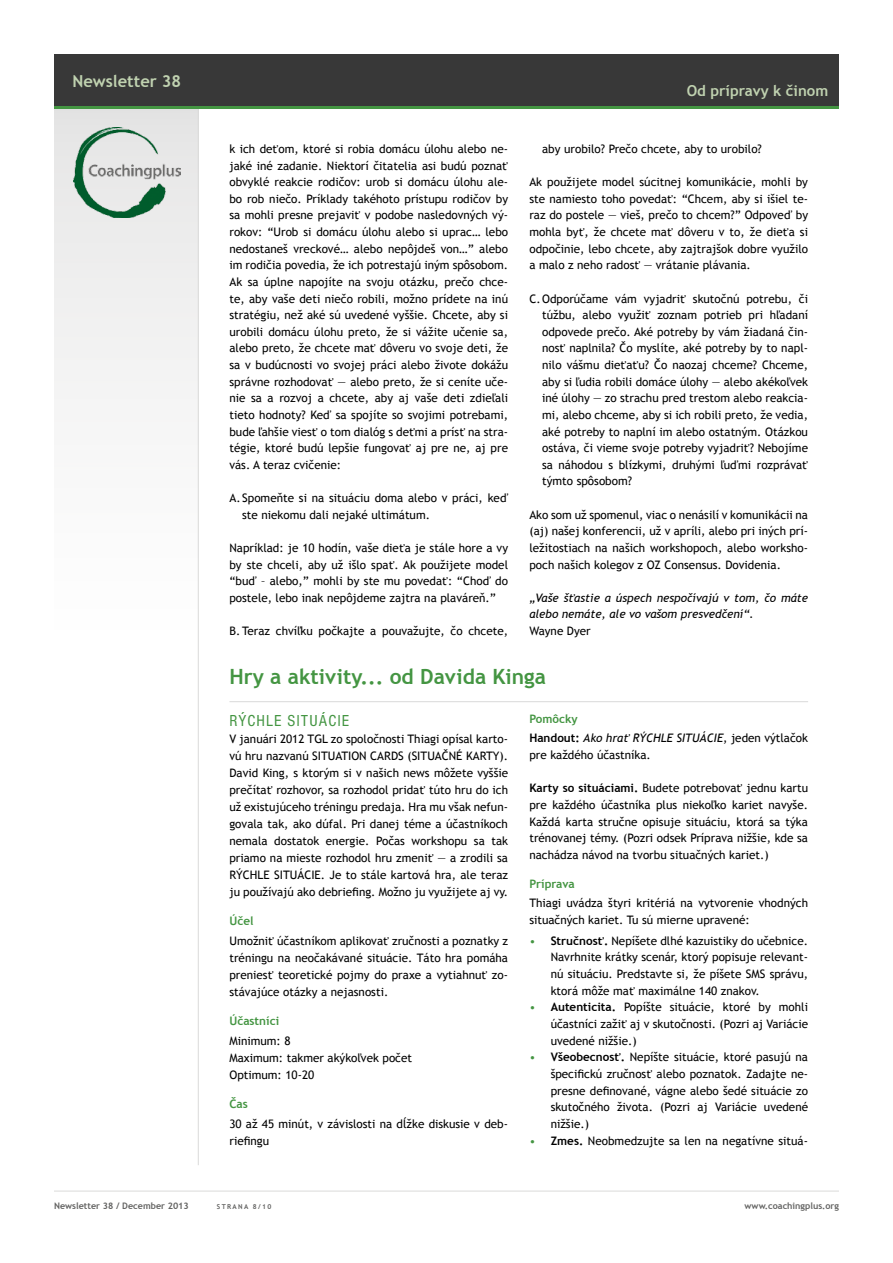
<style>
.page{position:relative;width:893px;height:1263px;background:#fff}
.page>*{position:absolute;margin:0;border:0;box-sizing:border-box;transform-origin:0 0}
.t1{font:700 21px "Trebuchet MS";color:#449542}
.t2{font:condensed 16.5px "Nimbus Sans DOT";letter-spacing:.065em;color:#449542}
.t3{font:700 16.5px "Trebuchet MS";color:#c0d2b0}
.t4{font:700 15px "Trebuchet MS";color:#c0d2b0}
.t5{font:11.7px/16.6px "Trebuchet MS";color:#000;text-align:justify}
.t6{font:italic 11.7px/16.6px "Trebuchet MS";color:#000}
.t7{font:700 11.7px "Trebuchet MS";color:#449542}
.t8{font:700 9px "Trebuchet MS";color:#636362}
.t9{font:700 6.75px "Trebuchet MS";letter-spacing:.2em;color:#636362}
.s1{font-weight:700;font-style:normal;color:#449542}
.s2{font-weight:700;font-style:normal}
.s3{font-style:normal}
.s4{font-weight:700}
.s5{color:#449542}
</style>
<div class="page">
<div style="left:54px;top:106px;width:145px;height:525px;background:linear-gradient(to bottom,#e5e5e5,#fff)"></div>
<hr style="left:54px;top:1191px;width:785px;height:1px;background:#dadad9">
<hr style="left:198px;top:108px;width:1px;height:1057px;background:#dadad9">
<div style="left:54px;top:54px;width:785px;height:53px;background:#383838"></div>
<hr style="left:54px;top:106px;width:785px;height:3px;background:#449542">
<img style="left:74px;top:127px;width:106px;height:91px">
<hr style="left:229px;top:701px;width:579px;height:1px;background:#dadad9">
<h2 class="t3" style="left:72px;top:70px;width:110px">Newsletter 38</h2>
<p class="t4" style="left:687px;top:81px;width:143px">Od prípravy k činom</p>
<p class="t5" style="left:542px;top:141px;width:221px">aby urobilo? Prečo chcete, aby to urobilo?</p>
<p class="t5" style="left:529px;top:174px;width:280px">Ak použijete model súcitnej komunikácie, mohli by ste namiesto toho povedať: “Chcem, aby si išiel te&shy;raz do postele — vieš, prečo to chcem?” Odpoveď by mohla byť, že chcete mať dôveru v to, že dieťa si odpočinie, lebo chcete, aby zajtrajšok dobre využilo a malo z neho radosť — vrátanie plávania.</p>
<p class="t5" style="left:542px;top:290px;width:267px;text-indent:-13px">C.Odporúčame vám vyjadriť skutočnú potrebu, či túžbu, alebo využiť zoznam potrieb pri hľadaní odpovede prečo. Aké potreby by vám žiadaná čin&shy;nosť naplnila? Čo myslíte, aké potreby by to napl&shy;nilo vášmu dieťaťu? Čo naozaj chceme? Chceme, aby si ľudia robili domáce úlohy — alebo akékoľvek iné úlohy — zo strachu pred trestom alebo reakcia&shy;mi, alebo chceme, aby si ich robili preto, že vedia, aké potreby to naplní im alebo ostatným. Otázkou ostáva, či vieme svoje potreby vyjadriť? Nebojíme sa náhodou s blízkymi, druhými ľuďmi rozprávať týmto spôsobom?</p>
<p class="t5" style="left:529px;top:506px;width:280px">Ako som už spomenul, viac o nenásilí v komunikácii na (aj) našej konferencii, už v apríli, alebo pri iných prí&shy;ležitostiach na našich workshopoch, alebo worksho&shy;poch našich kolegov z OZ Consensus. Dovidenia.</p>
<p class="t6" style="left:529px;top:589px;width:280px">„Vaše šťastie a úspech nespočívajú v tom, čo máte alebo nemáte, ale vo vašom presvedčení“.</p>
<p class="t5" style="left:529px;top:623px;width:63px">Wayne Dyer</p>
<h1 class="t1" style="left:229px;top:664px;width:318px">Hry a aktivity... od Davida Kinga</h1>
<h2 class="t2" style="left:230px;top:711px;width:121px">RÝCHLE SITUÁCIE</h2>
<p class="t5" style="left:229px;top:730px;width:280px">V januári 2012 TGL zo spoločnosti Thiagi opísal karto&shy;vú hru nazvanú SITUATION CARDS (SITUAČNÉ KARTY).<br>David King, s ktorým si v našich news môžete vyššie prečítať rozhovor, sa rozhodol pridať túto hru do ich už existujúceho tréningu predaja. Hra mu však nefun&shy;govala tak, ako dúfal. Pri danej téme a účastníkoch nemala dostatok energie. Počas workshopu sa tak priamo na mieste rozhodol hru zmeniť — a zrodili sa RÝCHLE SITUÁCIE. Je to stále kartová hra, ale teraz ju používajú ako debriefing. Možno ju využijete aj vy.</p>
<p class="t7" style="left:229px;top:914px;width:26px">Účel</p>
<p class="t5" style="left:229px;top:932px;width:280px">Umožniť účastníkom aplikovať zručnosti a poznatky z tréningu na neočakávané situácie. Táto hra pomáha preniesť teoretické pojmy do praxe a vytiahnuť zo&shy;stávajúce otázky a nejasnosti.</p>
<p class="t7" style="left:229px;top:1014px;width:51px">Účastníci</p>
<p class="t5" style="left:229px;top:1032px;width:184px;text-align:left">Minimum: 8<br>Maximum: takmer akýkoľvek počet<br>Optimum: 10-20</p>
<p class="t7" style="left:229px;top:1097px;width:20px">Čas</p>
<p class="t5" style="left:229px;top:1115px;width:280px">30 až 45 minút, v závislosti na dĺžke diskusie v deb&shy;riefingu</p>
<p class="t5" style="left:229px;top:141px;width:280px">k ich deťom, ktoré si robia domácu úlohu alebo ne&shy;jaké iné zadanie. Niektorí čitatelia asi budú poznať obvyklé reakcie rodičov: urob si domácu úlohu ale&shy;bo rob niečo. Príklady takéhoto prístupu rodičov by sa mohli presne prejaviť v podobe nasledovných vý&shy;rokov: “Urob si domácu úlohu alebo si uprac… lebo nedostaneš vreckové… alebo nepôjdeš von…” alebo im rodičia povedia, že ich potrestajú iným spôsobom.<br>Ak sa úplne napojíte na svoju otázku, prečo chce&shy;te, aby vaše deti niečo robili, možno prídete na inú stratégiu, než aké sú uvedené vyššie. Chcete, aby si urobili domácu úlohu preto, že si vážite učenie sa, alebo preto, že chcete mať dôveru vo svoje deti, že sa v budúcnosti vo svojej práci alebo živote dokážu správne rozhodovať — alebo preto, že si ceníte uče&shy;nie sa a rozvoj a chcete, aby aj vaše deti zdieľali tieto hodnoty? Keď sa spojíte so svojimi potrebami, bude ľahšie viesť o tom dialóg s deťmi a prísť na stra&shy;tégie, ktoré budú lepšie fungovať aj pre ne, aj pre vás. A teraz cvičenie:</p>
<p class="t5" style="left:242px;top:490px;width:267px;text-indent:-13px">A. Spomeňte si na situáciu doma alebo v práci, keď ste niekomu dali nejaké ultimátum.</p>
<p class="t5" style="left:229px;top:540px;width:280px">Napríklad: je 10 hodín, vaše dieťa je stále hore a vy by ste chceli, aby už išlo spať. Ak použijete model “buď – alebo,” mohli by ste mu povedať: “Choď do postele, lebo inak nepôjdeme zajtra na plaváreň.”</p>
<p class="t5" style="left:229px;top:623px;width:280px">B. Teraz chvíľku počkajte a pouvažujte, čo chcete,</p>
<p class="t6" style="left:529px;top:709px;width:280px;line-height:19.2px"><span class="s1">Pomôcky<br></span><span class="s2">Handout:</span> Ako hrať RÝCHLE SITUÁCIE<span class="s3">, jeden výtlačok</span></p>
<p class="t5" style="left:529px;top:747px;width:123px">pre každého účastníka.</p>
<p class="t5" style="left:529px;top:780px;width:280px"><span class="s4">Karty so situáciami.</span> Budete potrebovať jednu kartu pre každého účastníka plus niekoľko kariet navyše.<br>Každá karta stručne opisuje situáciu, ktorá sa týka trénovanej témy. (Pozri odsek Príprava nižšie, kde sa nachádza návod na tvorbu situačných kariet.)</p>
<p class="t7" style="left:529px;top:876px;width:47px">Príprava</p>
<p class="t5" style="left:529px;top:895px;width:280px">Thiagi uvádza štyri kritériá na vytvorenie vhodných situačných kariet. Tu sú mierne upravené:</p>
<p class="t5" style="left:551px;top:932px;width:259px;text-indent:-21px"><span class="s5">•</span> <span class="s4">Stručnosť.</span> Nepíšete dlhé kazuistiky do učebnice.<br>Navrhnite krátky scenár, ktorý popisuje relevant&shy;nú situáciu. Predstavte si, že píšete SMS správu, ktorá môže mať maximálne 140 znakov.</p>
<p class="t5" style="left:551px;top:999px;width:259px;text-indent:-21px"><span class="s5">•</span> <span class="s4">Autenticita.</span> Popíšte situácie, ktoré by mohli účastníci zažiť aj v skutočnosti. (Pozri aj Variácie uvedené nižšie.)</p>
<p class="t5" style="left:551px;top:1049px;width:259px;text-indent:-21px"><span class="s5">•</span> <span class="s4">Všeobecnosť.</span> Nepíšte situácie, ktoré pasujú na špecifickú zručnosť alebo poznatok. Zadajte ne&shy;presne definované, vágne alebo šedé situácie zo skutočného života. (Pozri aj Variácie uvedené nižšie.)</p>
<p class="t5" style="left:529px;top:1132px;width:280px"><span class="s5">•</span> <span class="s4">Zmes.</span> Neobmedzujte sa len na negatívne situá-</p>
<p class="t8" style="left:54px;top:1200px;width:136px">Newsletter 38 / December 2013</p>
<p class="t9" style="left:217px;top:1202px;width:56px">strana 8/10</p>
<p class="t8" style="left:745px;top:1200px;width:96px">www.coachingplus.org</p>
</div>
